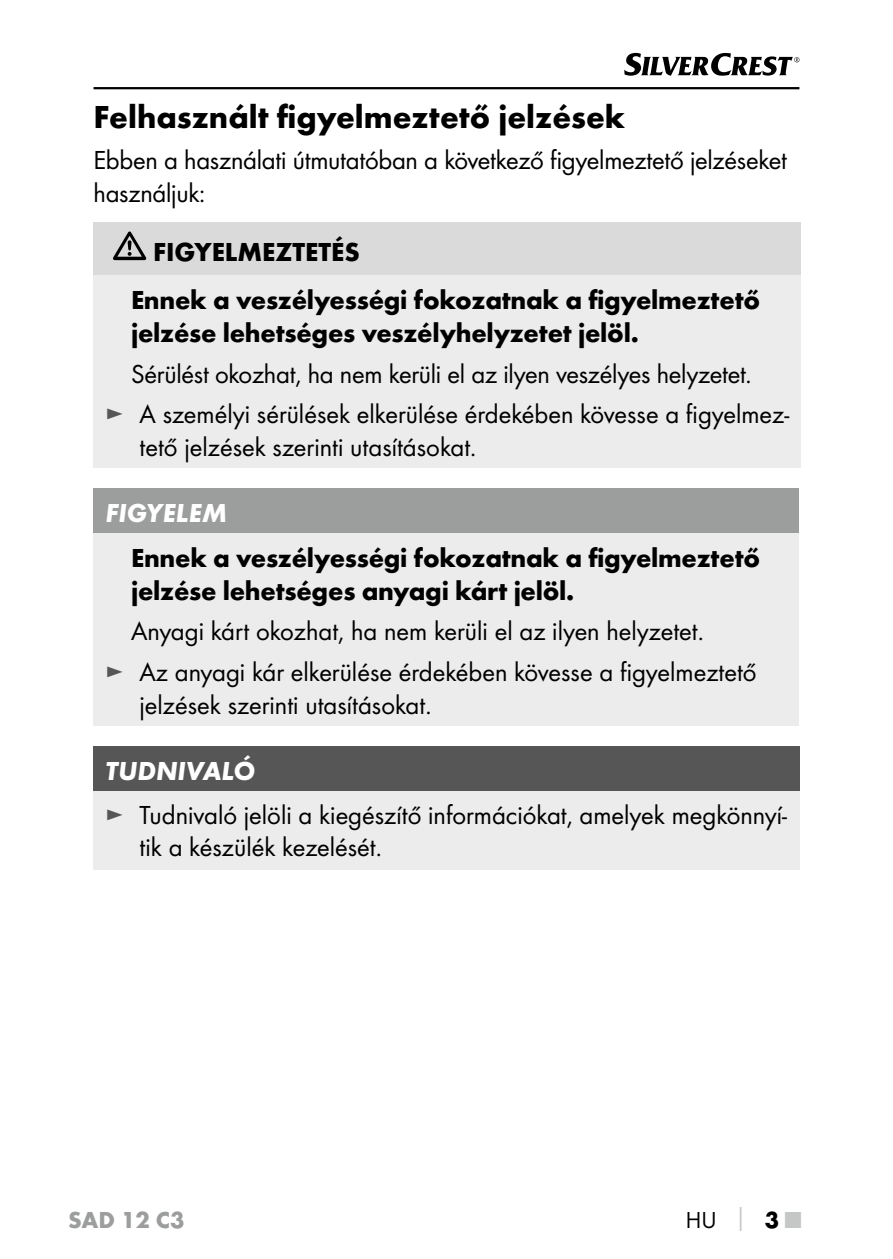
<style>
.page{position:relative;width:893px;height:1259px;background:#fff}
.page>*{position:absolute;margin:0;border:0;box-sizing:border-box;transform-origin:0 0}
.t1{font:700 33px "Futura";color:#000}
.t2{font:27px/32.4px "Futura Boo";color:#000}
.t3{font:700 27px/48.3px "Futura";letter-spacing:-.01em;color:#000}
.t4{font:italic 700 27px "Futura";color:#fff}
.t5{font:700 24px "Futura";color:#9c9d9d}
.t6{font:24px "Futura Boo";color:#000}
.s1{color:#565656}
.s2{font-family:"Futura";font-weight:700;color:#c5c6c6}
.s3{font-family:"Futura";font-weight:700}
</style>
<div class="page">
<hr style="left:94px;top:87px;width:705px;height:2px;background:#000">
<svg style="left:624px;top:53px;width:175px;height:23px"></svg>
<div style="left:94px;top:222px;width:707px;height:54px;background:#dadada"></div>
<div style="left:94px;top:276px;width:707px;height:192px;background:#ececed"></div>
<svg style="left:113px;top:231px;width:33px;height:29px"></svg>
<div style="left:94px;top:488px;width:705px;height:46px;background:#9c9d9d"></div>
<div style="left:94px;top:534px;width:705px;height:192px;background:#ececed"></div>
<div style="left:94px;top:746px;width:706px;height:45px;background:#565656"></div>
<div style="left:94px;top:791px;width:706px;height:79px;background:#ececed"></div>
<p class="t1" style="left:94px;top:97px;width:533px">Felhasznált figyelmeztető jelzések</p>
<p class="t2" style="left:94px;top:144px;width:695px">Ebben a használati útmutatóban a következő figyelmeztető jelzéseket használjuk:</p>
<p class="t3" style="left:131px;top:227px;width:630px;text-indent:22px">FIGYELMEZTETÉS<br>Ennek a veszélyességi fokozatnak a figyelmeztető</p>
<p class="t3" style="left:131px;top:308px;width:507px">jelzése lehetséges veszélyhelyzetet jelöl.</p>
<p class="t2" style="left:106px;top:353px;width:685px;line-height:40.8px;text-align:center">Sérülést okozhat, ha nem kerüli el az ilyen veszélyes helyzetet.<br><span class="s1">►</span> A személyi sérülések elkerülése érdekében kövesse a figyelmez-</p>
<p class="t2" style="left:140px;top:430px;width:335px">tető jelzések szerinti utasításokat.</p>
<p class="t4" style="left:106px;top:496px;width:123px">FIGYELEM</p>
<p class="t3" style="left:131px;top:541px;width:630px;line-height:32.4px">Ennek a veszélyességi fokozatnak a figyelmeztető jelzése lehetséges anyagi kárt jelöl.</p>
<p class="t2" style="left:106px;top:611px;width:653px;line-height:40.8px;text-indent:26px">Anyagi kárt okozhat, ha nem kerüli el az ilyen helyzetet.<br><span class="s1">►</span> Az anyagi kár elkerülése érdekében kövesse a figyelmeztető</p>
<p class="t2" style="left:140px;top:688px;width:290px">jelzések szerinti utasításokat.</p>
<p class="t4" style="left:106px;top:753px;width:151px">TUDNIVALÓ</p>
<p class="t2" style="left:140px;top:798px;width:649px;text-indent:-34px"><span class="s1">►</span> Tudnivaló jelöli a kiegészítő információkat, amelyek megkönnyí&shy;tik a készülék kezelését.</p>
<p class="t5" style="left:68px;top:1205px;width:118px">SAD 12 C3</p>
<p class="t6" style="left:686px;top:1206px;width:117px">HU <span class="s2">│</span> <span class="s3">3</span><span class="s2">■</span></p>
</div>
